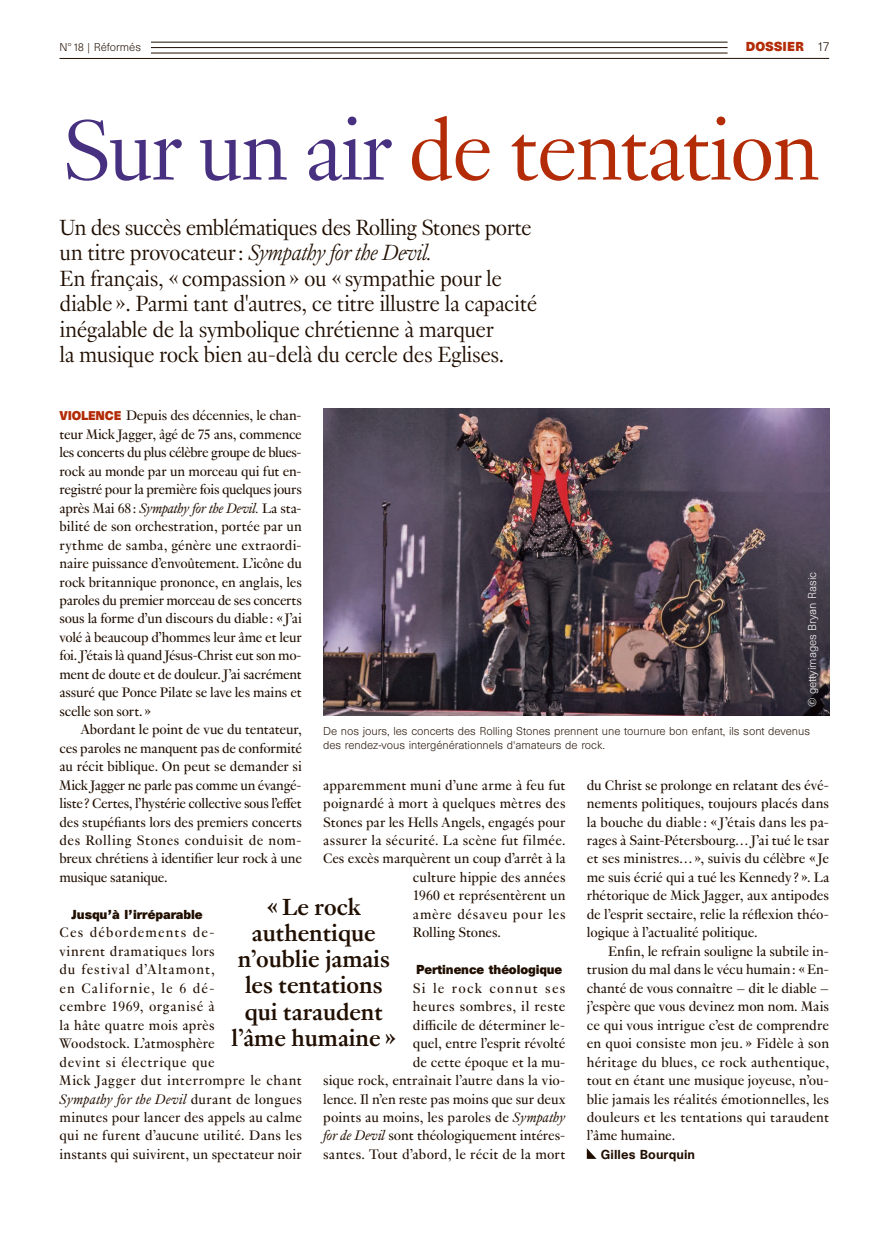
<style>
.page{position:relative;width:893px;height:1234px;background:#fff}
.page>*{position:absolute;margin:0;border:0;box-sizing:border-box;transform-origin:0 0}
.t1{font:300 93.3px "Genath";letter-spacing:-.03em;color:#b32c07}
.t2{font:700 25.5px/26.2px "Genath";color:#200e00;text-align:center}
.t3{font:300 24px/25.5px "Genath";letter-spacing:-.02em;color:#200e00}
.t4{font:15px/18.5px "Genath";letter-spacing:.01em;color:#200e00;text-align:justify}
.t5{font:15px/18.5px "Genath";letter-spacing:.03em;color:#200e00}
.t6{font:15px "Genath";letter-spacing:.045em;color:#200e00}
.t7{font:700 12px "Unica SB";letter-spacing:-.01em;color:#200e00}
.t8{font:500 12px "Unica SB";letter-spacing:.005em;color:#200e00}
.t9{font:700 12px "Unica SB";color:#b32c07}
.t10{font:300 10.5px/13.5px "Unica SB";color:#200e00}
.t11{font:300 10.5px "Unica SB";color:#fff}
.s1{font-weight:300;color:#200e00}
.s2{color:#483080}
.s3{font-style:italic}
.s4{font-family:"Unica SB";font-weight:700;font-size:11.7px;color:#b32c07}
</style>
<div class="page">
<svg style="left:587px;top:1148px;width:9px;height:10px"></svg>
<img style="left:323px;top:408px;width:506px;height:307px">
<hr style="left:60px;top:58px;width:769px;height:1px;background:#200e00">
<hr style="left:151px;top:53px;width:577px;height:1px;background:#200e00">
<hr style="left:151px;top:47px;width:577px;height:1px;background:#200e00">
<hr style="left:151px;top:42px;width:577px;height:1px;background:#200e00">
<p class="t10" style="left:60px;top:41px;width:83px">N° 18 | Réformés</p>
<p class="t9" style="left:746px;top:39px;width:85px">DOSSIER <span class="s1">17</span></p>
<h1 class="t1" style="left:62px;top:84px;width:759px"><span class="s2">Sur un air</span> de tentation</h1>
<p class="t3" style="left:60px;top:212px;width:479px">Un des succès emblématiques des Rolling Stones porte un titre provocateur : <span class="s3">Sympathy for the Devil.<br></span>En français, « compassion » ou « sympathie pour le diable ». Parmi tant d'autres, ce titre illustre la capacité inégalable de la symbolique chrétienne à marquer<br>la musique rock bien au-delà du cercle des Eglises.</p>
<p class="t4" style="left:60px;top:405px;width:244px"><span class="s4">VIOLENCE</span> Depuis des décennies, le chan&shy;teur Mick Jagger, âgé de 75 ans, commence les concerts du plus célèbre groupe de blues&shy;rock au monde par un morceau qui fut en&shy;registré pour la première fois quelques jours après Mai 68 : <span class="s3">Sympathy for the Devil.</span> La sta&shy;bilité de son orchestration, portée par un rythme de samba, génère une extraordi&shy;naire puissance d’envoûtement. L’icône du rock britannique prononce, en anglais, les paroles du premier morceau de ses concerts sous la forme d’un discours du diable : « J’ai volé à beaucoup d’hommes leur âme et leur foi. J’étais là quand Jésus-Christ eut son mo&shy;ment de doute et de douleur. J’ai sacrément assuré que Ponce Pilate se lave les mains et scelle son sort. »</p>
<p class="t4" style="left:60px;top:719px;width:244px;text-indent:21px">Abordant le point de vue du tentateur, ces paroles ne manquent pas de conformité au récit biblique. On peut se demander si Mick Jagger ne parle pas comme un évangé&shy;liste ? Certes, l’hystérie collective sous l’effet des stupéfiants lors des premiers concerts des Rolling Stones conduisit de nom&shy;breux chrétiens à identifier leur rock à une musique satanique.</p>
<p class="t7" style="left:72px;top:906px;width:133px">Jusqu’à l’irréparable</p>
<p class="t5" style="left:60px;top:922px;width:244px">Ces débordements de-<br>vinrent dramatiques lors<br>du festival d’Altamont,<br>en Californie, le 6 dé-<br>cembre 1969, organisé à<br>la hâte quatre mois après<br>Woodstock. L’atmosphère<br>devint si électrique que<br>Mick Jagger dut interrompre le chant<br><span class="s3">Sympathy for the Devil</span> durant de longues minutes pour lancer des appels au calme qui ne furent d’aucune utilité. Dans les instants qui suivirent, un spectateur noir</p>
<p class="t11" style="left:806px;top:707px;width:137px;rotate:-90deg">© gettyimages Bryan Rasic</p>
<p class="t10" style="left:323px;top:724px;width:488px">De nos jours, les concerts des Rolling Stones prennent une tournure bon enfant, ils sont devenus des rendez-vous intergénérationnels d'amateurs de rock.</p>
<p class="t4" style="left:323px;top:774px;width:244px">apparemment muni d’une arme à feu fut</p>
<p class="t4" style="left:323px;top:792px;width:244px">poignardé à mort à quelques mètres des</p>
<p class="t4" style="left:323px;top:811px;width:244px">Stones par les Hells Angels, engagés pour</p>
<p class="t4" style="left:323px;top:829px;width:244px">assurer la sécurité. La scène fut filmée.</p>
<p class="t4" style="left:323px;top:848px;width:244px">Ces excès marquèrent un coup d’arrêt à la</p>
<p class="t4" style="left:413px;top:866px;width:154px">culture hippie des années</p>
<p class="t4" style="left:413px;top:885px;width:154px">1960 et représentèrent un</p>
<p class="t6" style="left:413px;top:903px;width:154px">amère désaveu pour les</p>
<p class="t4" style="left:413px;top:922px;width:90px">Rolling Stones.</p>
<p class="t7" style="left:416px;top:962px;width:147px">Pertinence théologique</p>
<p class="t4" style="left:323px;top:977px;width:244px;text-align:right">Si le rock connut ses<br>heures sombres, il reste<br>difficile de déterminer le-<br>quel, entre l’esprit révolté<br>de cette époque et la mu-<br>sique rock, entraînait l’autre dans la vio&shy;lence. Il n’en reste pas moins que sur deux points au moins, les paroles de <span class="s3">Sympathy for de Devil</span> sont théologiquement intéres&shy;santes. Tout d’abord, le récit de la mort</p>
<p class="t4" style="left:587px;top:774px;width:244px">du Christ se prolonge en relatant des évé&shy;nements politiques, toujours placés dans la bouche du diable : « J’étais dans les pa&shy;rages à Saint-Pétersbourg… J’ai tué le tsar et ses ministres… », suivis du célèbre « Je me suis écrié qui a tué les Kennedy ? ». La rhétorique de Mick Jagger, aux antipodes de l’esprit sectaire, relie la réflexion théo&shy;logique à l’actualité politique.</p>
<p class="t4" style="left:587px;top:940px;width:244px;text-indent:21px">Enfin, le refrain souligne la subtile in&shy;trusion du mal dans le vécu humain : « En&shy;chanté de vous connaître – dit le diable – j’espère que vous devinez mon nom. Mais ce qui vous intrigue c’est de comprendre en quoi consiste mon jeu. » Fidèle à son héritage du blues, ce rock authentique, tout en étant une musique joyeuse, n’ou&shy;blie jamais les réalités émotionnelles, les douleurs et les tentations qui taraudent l’âme humaine.</p>
<p class="t8" style="left:601px;top:1146px;width:96px">Gilles Bourquin</p>
<h2 class="t2" style="left:232px;top:891px;width:166px">« Le rock authentique n’oublie jamais les tentations qui taraudent l’âme humaine »</h2>
</div>
